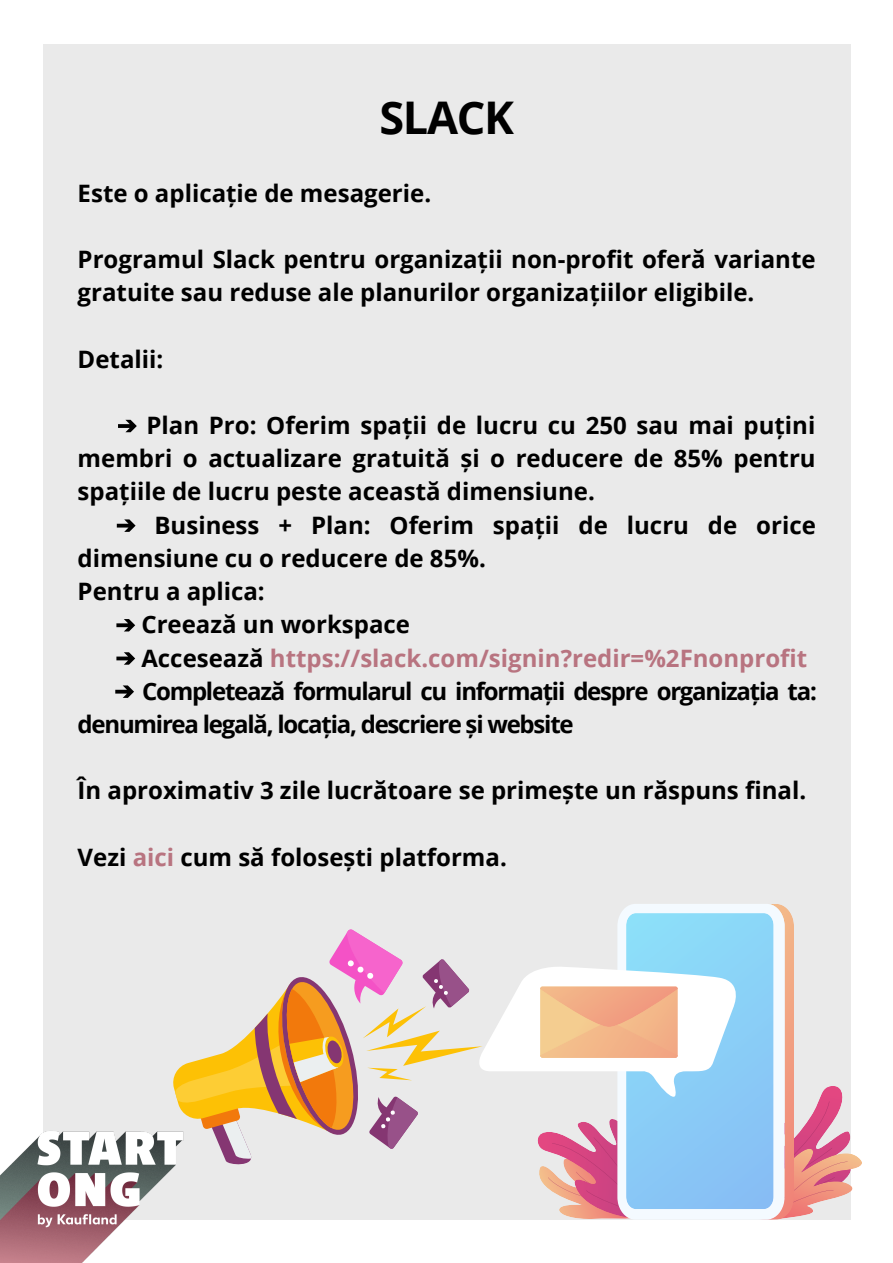
<style>
.page{position:relative;width:893px;height:1263px;background:#fff}
.page>*{position:absolute;margin:0;border:0;box-sizing:border-box;transform-origin:0 0}
.t1{font:700 45px "Open Sans";letter-spacing:-.03em;color:#000}
.t2{font:700 24px/33.2px "Open Sans";color:#000}
.t3{font:700 24px/33.2px "Open Sans";letter-spacing:-.05em;color:#000}
.t4{font:700 24px "Open Sans";color:#b87480}
.s1{font-family:"DejaVu Sans";font-weight:400;color:rgb(0 0 0/0)}
.s2{color:#000}
.s3{color:#b87480}
</style>
<div class="page">
<div style="left:43px;top:44px;width:807px;height:1175px;background:#eaeaea"></div>
<img style="left:0;top:1131px;width:189px;height:132px">
<svg style="left:118px;top:420px;width:19px;height:12px"></svg>
<svg style="left:117px;top:519px;width:19px;height:13px"></svg>
<svg style="left:116px;top:619px;width:19px;height:12px"></svg>
<svg style="left:116px;top:652px;width:19px;height:13px"></svg>
<svg style="left:115px;top:685px;width:19px;height:13px"></svg>
<svg style="left:171px;top:904px;width:681px;height:315px"></svg>
<p class="t1" style="left:379px;top:86px;width:136px">SLACK</p>
<p class="t2" style="left:78px;top:176px;width:355px">Este o aplicație de mesagerie.</p>
<p class="t2" style="left:78px;top:242px;width:739px">Programul Slack pentru organizații non-profit oferă variante gratuite sau reduse ale planurilor organizațiilor eligibile.</p>
<p class="t2" style="left:78px;top:342px;width:87px">Detalii:</p>
<p class="t2" style="left:78px;top:408px;width:739px;text-align:justify;text-indent:39px"><span class="s1">➔</span> Plan Pro: Oferim spații de lucru cu 250 sau mai puțini membri o actualizare gratuită și o reducere de 85% pentru spațiile de lucru peste această dimensiune.</p>
<p class="t2" style="left:78px;top:508px;width:739px;text-indent:38px"><span class="s1">➔</span> Business + Plan: Oferim spații de lucru de orice dimensiune cu o reducere de 85%.</p>
<p class="t2" style="left:78px;top:574px;width:189px">Pentru a aplica:</p>
<p class="t2" style="left:115px;top:607px;width:296px"><span class="s1">➔</span> Creează un workspace</p>
<p class="t4" style="left:115px;top:641px;width:694px"><span class="s1">➔</span> <span class="s2">Accesează</span> https://slack.com/signin?redir=%2Fnonprofit</p>
<p class="t3" style="left:78px;top:674px;width:741px;text-indent:36px"><span class="s1">➔</span> Completează formularul cu informații despre organizația ta: denumirea legală, locația, descriere și website</p>
<p class="t2" style="left:78px;top:773px;width:730px">În aproximativ 3 zile lucrătoare se primește un răspuns final.</p>
<p class="t2" style="left:78px;top:840px;width:431px">Vezi <span class="s3">aici</span> cum să folosești platforma.</p>
</div>
